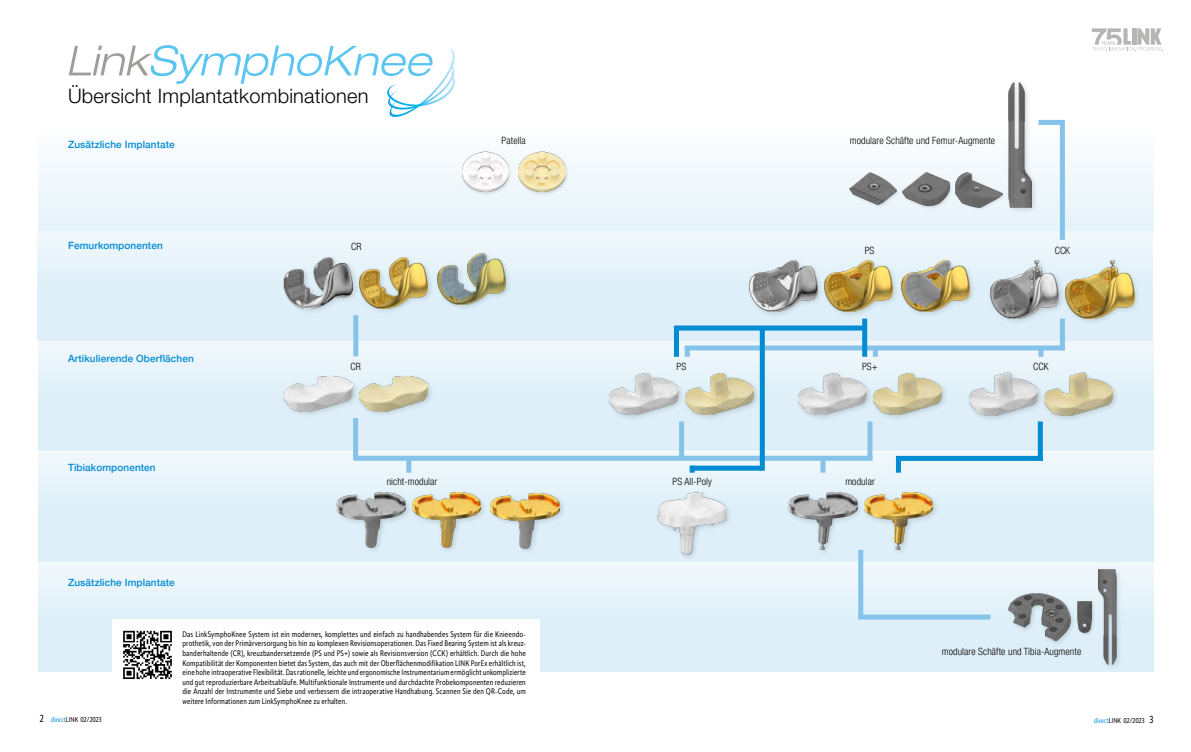
<style>
.page{position:relative;width:1191px;height:752px;background:#fff}
.page>*{position:absolute;margin:0;border:0;box-sizing:border-box;transform-origin:0 0}
.t1{font:300 20px "Helvetica Neue LT Pro";letter-spacing:.01em;color:#000}
.t2{font:300 condensed 10px "Helvetica Neue LT Pro";letter-spacing:.01em;color:#000}
.t3{font:500 10px "Helvetica Neue";letter-spacing:.01em;color:#008bd2}
.t4{font:8px/9.6px "Apparat Cond";letter-spacing:.01em;color:#000;text-align:justify}
.t5{font:7px "Apparat Cond";letter-spacing:.01em;color:#000}
.s1{font-size:10px}
.s2{color:#008bd2}
</style>
<div class="page">
<svg style="left:1091px;top:28px;width:72px;height:23px"></svg>
<svg style="left:38px;top:231px;width:1115px;height:109px;background:#e2eff6"></svg>
<div style="left:38px;top:130px;width:1115px;height:101px;background:#f1f8fc"></div>
<div style="left:38px;top:562px;width:1115px;height:109px;background:#e3f2fa"></div>
<div style="left:38px;top:341px;width:1115px;height:109px;background:linear-gradient(to right,#e4f2fa,#e3f1fa)"></div>
<div style="left:38px;top:451px;width:1115px;height:110px;background:linear-gradient(to right,#e5f2fa,#e5f3fa)"></div>
<div style="left:488px;top:490px;width:78px;height:64px;background:#000;opacity:.15"></div>
<img style="left:491px;top:493px;width:68px;height:55px">
<div style="left:409px;top:489px;width:78px;height:64px;background:#000;opacity:.15"></div>
<img style="left:412px;top:492px;width:69px;height:55px">
<div style="left:334px;top:489px;width:78px;height:64px;background:#000;opacity:.15"></div>
<img style="left:337px;top:492px;width:68px;height:55px">
<div style="left:281px;top:373px;width:78px;height:45px;background:#000;opacity:.15"></div>
<img style="left:284px;top:377px;width:68px;height:34px">
<div style="left:356px;top:373px;width:78px;height:45px;background:#000;opacity:.15"></div>
<img style="left:359px;top:377px;width:69px;height:34px">
<div style="left:281px;top:254px;width:78px;height:61px;background:#000;opacity:.15"></div>
<img style="left:284px;top:257px;width:68px;height:51px">
<div style="left:356px;top:254px;width:78px;height:61px;background:#000;opacity:.15"></div>
<img style="left:359px;top:257px;width:69px;height:51px">
<div style="left:460px;top:149px;width:52px;height:47px;background:#000;opacity:.15"></div>
<img style="left:462px;top:151px;width:46px;height:41px">
<div style="left:517px;top:149px;width:52px;height:47px;background:#000;opacity:.15"></div>
<img style="left:519px;top:151px;width:46px;height:41px">
<div style="left:655px;top:489px;width:78px;height:71px;background:#000;opacity:.15"></div>
<img style="left:658px;top:492px;width:68px;height:62px">
<div style="left:785px;top:488px;width:78px;height:68px;background:#deeff9"></div>
<img style="left:788px;top:492px;width:69px;height:57px">
<div style="left:861px;top:488px;width:78px;height:68px;background:#deeff9"></div>
<img style="left:864px;top:492px;width:68px;height:57px">
<div style="left:746px;top:257px;width:78px;height:61px;background:#000;opacity:.15"></div>
<img style="left:749px;top:260px;width:68px;height:51px">
<div style="left:821px;top:257px;width:77px;height:61px;background:#000;opacity:.15"></div>
<img style="left:824px;top:260px;width:68px;height:51px">
<div style="left:987px;top:257px;width:78px;height:68px;background:#000;opacity:.15"></div>
<img style="left:990px;top:260px;width:69px;height:58px">
<div style="left:1062px;top:257px;width:78px;height:68px;background:#000;opacity:.15"></div>
<img style="left:1065px;top:260px;width:69px;height:58px">
<div style="left:1006px;top:590px;width:70px;height:56px;background:#000;opacity:.15"></div>
<img style="left:1008px;top:593px;width:62px;height:47px">
<div style="left:1076px;top:599px;width:19px;height:36px;background:#000;opacity:.15"></div>
<img style="left:1077px;top:601px;width:15px;height:31px">
<div style="left:1095px;top:566px;width:28px;height:104px;background:#000;opacity:.15"></div>
<img style="left:1098px;top:569px;width:18px;height:95px">
<div style="left:682px;top:370px;width:78px;height:51px;background:#000;opacity:.15"></div>
<img style="left:685px;top:373px;width:68px;height:41px">
<div style="left:606px;top:370px;width:79px;height:51px;background:#000;opacity:.15"></div>
<img style="left:610px;top:373px;width:68px;height:41px">
<div style="left:795px;top:370px;width:78px;height:51px;background:#000;opacity:.15"></div>
<img style="left:798px;top:373px;width:68px;height:41px">
<div style="left:870px;top:370px;width:78px;height:51px;background:#000;opacity:.15"></div>
<img style="left:873px;top:373px;width:68px;height:41px">
<div style="left:966px;top:369px;width:78px;height:53px;background:#000;opacity:.15"></div>
<img style="left:969px;top:372px;width:68px;height:43px">
<div style="left:1041px;top:369px;width:78px;height:53px;background:#000;opacity:.15"></div>
<img style="left:1044px;top:372px;width:68px;height:43px">
<div style="left:953px;top:170px;width:53px;height:42px;background:#000;opacity:.15"></div>
<img style="left:956px;top:172px;width:46px;height:35px">
<div style="left:848px;top:171px;width:52px;height:38px;background:#000;opacity:.15"></div>
<img style="left:849px;top:173px;width:47px;height:31px">
<div style="left:901px;top:170px;width:52px;height:39px;background:#000;opacity:.15"></div>
<img style="left:903px;top:172px;width:46px;height:33px">
<div style="left:1005px;top:80px;width:33px;height:134px;background:#000;opacity:.15"></div>
<img style="left:1009px;top:83px;width:22px;height:124px">
<div style="left:353px;top:315px;width:5px;height:41px;background:#86c3eb"></div>
<div style="left:1038px;top:120px;width:26px;height:5px;background:#86c3eb"></div>
<div style="left:1060px;top:122px;width:5px;height:118px;background:#86c3eb"></div>
<div style="left:858px;top:549px;width:5px;height:69px;background:#86c3eb"></div>
<div style="left:858px;top:614px;width:132px;height:5px;background:#86c3eb"></div>
<div style="left:896px;top:458px;width:5px;height:14px;background:#008bd2"></div>
<div style="left:896px;top:455px;width:146px;height:5px;background:#008bd2"></div>
<div style="left:1037px;top:421px;width:5px;height:39px;background:#008bd2"></div>
<div style="left:353px;top:455px;width:519px;height:5px;background:#86c3eb"></div>
<div style="left:353px;top:418px;width:5px;height:41px;background:#86c3eb"></div>
<div style="left:679px;top:421px;width:5px;height:39px;background:#86c3eb"></div>
<div style="left:867px;top:421px;width:5px;height:37px;background:#86c3eb"></div>
<div style="left:820px;top:458px;width:5px;height:14px;background:#86c3eb"></div>
<div style="left:406px;top:458px;width:5px;height:14px;background:#86c3eb"></div>
<div style="left:873px;top:347px;width:5px;height:9px;background:#86c3eb"></div>
<div style="left:1060px;top:318px;width:5px;height:32px;background:#86c3eb"></div>
<div style="left:869px;top:345px;width:196px;height:5px;background:#86c3eb"></div>
<div style="left:1038px;top:346px;width:5px;height:10px;background:#86c3eb"></div>
<div style="left:862px;top:318px;width:5px;height:38px;background:#008bd2"></div>
<svg style="left:671px;top:323px;width:198px;height:38px;background:#b3dbf1"></svg>
<svg style="left:689px;top:465px;width:5px;height:7px"></svg>
<div style="left:691px;top:465px;width:71px;height:5px;background:#008bd2"></div>
<div style="left:760px;top:327px;width:5px;height:143px;background:#008bd2"></div>
<div style="left:112px;top:619px;width:428px;height:83px;background:#fff"></div>
<img style="left:123px;top:630px;width:49px;height:49px">
<div style="left:898px;top:257px;width:78px;height:61px;background:#000;opacity:.15"></div>
<img style="left:901px;top:260px;width:68px;height:51px">
<svg style="left:69px;top:45px;width:386px;height:72px"></svg>
<h1 class="t1" style="left:68px;top:83px;width:302px">Übersicht Implantatkombinationen</h1>
<p class="t3" style="left:68px;top:136px;width:108px">Zusätzliche Implantate</p>
<p class="t2" style="left:849px;top:135px;width:147px">modulare Schäfte und Femur-Augmente</p>
<p class="t2" style="left:501px;top:135px;width:26px">Patella</p>
<p class="t3" style="left:68px;top:237px;width:96px">Femurkomponenten</p>
<p class="t3" style="left:68px;top:350px;width:127px">Artikulierende Oberflächen</p>
<p class="t3" style="left:68px;top:459px;width:89px">Tibiakomponenten</p>
<p class="t3" style="left:68px;top:574px;width:108px">Zusätzliche Implantate</p>
<p class="t2" style="left:351px;top:241px;width:12px">CR</p>
<p class="t2" style="left:351px;top:361px;width:12px">CR</p>
<p class="t2" style="left:387px;top:476px;width:52px">nicht-modular</p>
<p class="t4" style="left:183px;top:629px;width:345px">Das LinkSymphoKnee System ist ein modernes, komplettes und einfach zu handhabendes System für die Knieendo&shy;prothetik, von der Primärversorgung bis hin zu komplexen Revisionsoperationen. Das Fixed Bearing System ist als kreuz&shy;banderhaltende (CR), kreuzbandersetzende (PS und PS+) sowie als Revisionsversion (CCK) erhältlich. Durch die hohe Kompatibilität der Komponenten bietet das System, das auch mit der Oberflächenmodifikation LINK PorEx erhältlich ist, eine hohe intraoperative Flexibilität. Das rationelle, leichte und ergonomische Instrumentarium ermöglicht unkomplizierte und gut reproduzierbare Arbeitsabläufe. Multifunktionale Instrumente und durchdachte Probekomponenten reduzieren die Anzahl der Instrumente und Siebe und verbessern die intraoperative Handhabung. Scannen Sie den QR-Code, um weitere Informationen zum LinkSymphoKnee zu erhalten.</p>
<p class="t2" style="left:864px;top:244px;width:11px">PS</p>
<p class="t2" style="left:1054px;top:244px;width:17px">CCK</p>
<p class="t2" style="left:676px;top:361px;width:11px">PS</p>
<p class="t2" style="left:862px;top:361px;width:17px">PS+</p>
<p class="t2" style="left:1033px;top:361px;width:17px">CCK</p>
<p class="t2" style="left:672px;top:476px;width:41px">PS All-Poly</p>
<p class="t2" style="left:845px;top:476px;width:31px">modular</p>
<p class="t2" style="left:941px;top:645px;width:141px">modulare Schäfte und Tibia-Augmente</p>
<p class="t5" style="left:40px;top:715px;width:63px"><span class="s1">2</span> <span class="s2">direct</span>LINK 02/2023</p>
<p class="t5" style="left:1094px;top:716px;width:61px"><span class="s2">direct</span>LINK 02/2023 <span class="s1">3</span></p>
</div>
